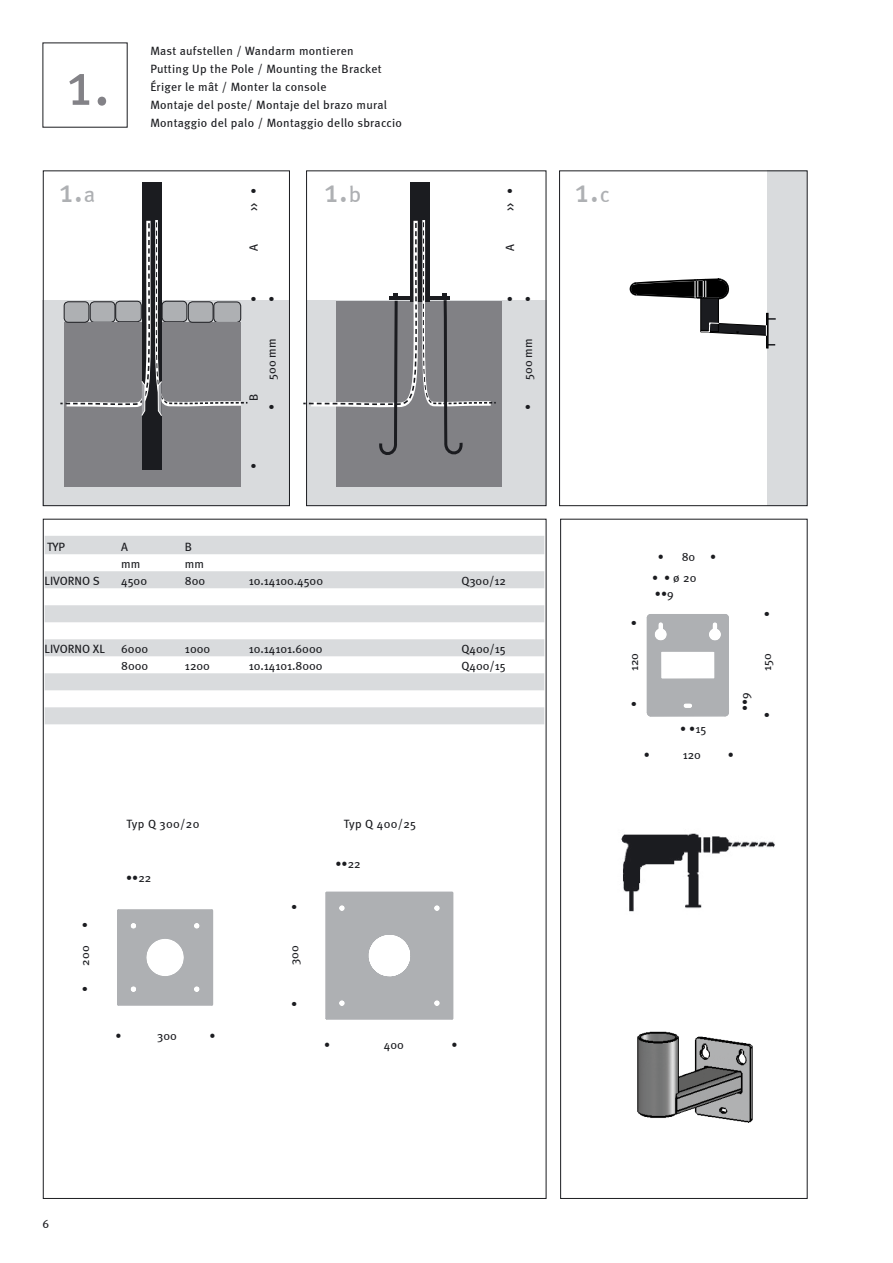
<style>
.page{position:relative;width:893px;height:1263px;background:#fff}
.page>*{position:absolute;margin:0;border:0;box-sizing:border-box;transform-origin:0 0}
.t1{font:60px "Meta";color:#838287}
.t2{font:33px "Meta";color:#aeb0b3}
.t3{font:12px/18px "Meta";letter-spacing:.015em;color:#1b1c20}
.s1{font-size:22.5px}
</style>
<div class="page">
<div style="left:560px;top:519px;width:247px;height:680px;border:1px solid #1b1c20"></div>
<div style="left:43px;top:301px;width:247px;height:205px;background:#d9dbdd"></div>
<div style="left:64px;top:322px;width:177px;height:165px;background:#818185"></div>
<div style="left:142px;top:183px;width:20px;height:287px;background:#1b1c20"></div>
<div style="left:767px;top:170px;width:40px;height:336px;background:#d9dbdd"></div>
<div style="left:306px;top:301px;width:240px;height:205px;background:#d9dbdd"></div>
<div style="left:336px;top:301px;width:165px;height:186px;background:#818185"></div>
<div style="left:410px;top:183px;width:20px;height:119px;background:#1b1c20"></div>
<svg style="left:303px;top:220px;width:194px;height:235px"></svg>
<div style="left:306px;top:170px;width:240px;height:336px;border:1px solid #1b1c20"></div>
<div style="left:43px;top:170px;width:247px;height:336px;border:1px solid #1b1c20"></div>
<div style="left:559px;top:170px;width:249px;height:336px;border:1px solid #1b1c20"></div>
<svg style="left:630px;top:278px;width:99px;height:22px"></svg>
<div style="left:766px;top:313px;width:2px;height:35px;border:1px solid #000"></div>
<div style="left:701px;top:298px;width:17px;height:34px;background:#1b1c20"></div>
<div style="left:700px;top:298px;width:18px;height:34px;border:1px solid #000"></div>
<svg style="left:701px;top:318px;width:75px;height:18px"></svg>
<svg style="left:45px;top:536px;width:499px;height:188px;fill:#d9dbdd"></svg>
<svg style="left:117px;top:909px;width:97px;height:97px;background:#b9babd"></svg>
<svg style="left:325px;top:892px;width:128px;height:127px;background:#b6b7ba"></svg>
<svg style="left:59px;top:220px;width:189px;height:196px"></svg>
<svg style="left:646px;top:614px;width:83px;height:102px"></svg>
<img style="left:637px;top:1092px;width:116px;height:31px">
<svg style="left:637px;top:1031px;width:116px;height:61px"></svg>
<img style="left:621px;top:833px;width:154px;height:79px">
<h1 class="t1" style="left:67px;top:50px;width:45px">1.</h1>
<h2 class="t2" style="left:59px;top:172px;width:38px">1.<span class="s1">a</span></h2>
<p class="t3" style="left:150px;top:42px;width:253px">Mast aufstellen / Wandarm montieren<br>Putting Up the Pole / Mounting the Bracket Ériger le mât / Monter la console<br>Montaje del poste/ Montaje del brazo mural Montaggio del palo / Montaggio dello sbraccio</p>
<p class="t3" style="left:244px;top:211px;width:25px;rotate:-90deg">&gt;&gt; •</p>
<p class="t3" style="left:244px;top:251px;width:8px;rotate:-90deg">A</p>
<p class="t3" style="left:244px;top:302px;width:8px;rotate:-90deg">•</p>
<p class="t3" style="left:262px;top:302px;width:8px;rotate:-90deg">•</p>
<p class="t3" style="left:244px;top:401px;width:9px;rotate:-90deg">B</p>
<p class="t3" style="left:262px;top:410px;width:73px;rotate:-90deg">• 500 mm</p>
<p class="t3" style="left:244px;top:469px;width:8px;rotate:-90deg">•</p>
<h2 class="t2" style="left:324px;top:172px;width:39px">1.<span class="s1">b</span></h2>
<h2 class="t2" style="left:575px;top:172px;width:37px">1.<span class="s1">c</span></h2>
<p class="t3" style="left:501px;top:211px;width:25px;rotate:-90deg">&gt;&gt; •</p>
<p class="t3" style="left:501px;top:251px;width:8px;rotate:-90deg">A</p>
<p class="t3" style="left:501px;top:302px;width:8px;rotate:-90deg">•</p>
<p class="t3" style="left:519px;top:302px;width:8px;rotate:-90deg">•</p>
<p class="t3" style="left:519px;top:410px;width:73px;rotate:-90deg">• 500 mm</p>
<p class="t3" style="left:47px;top:537px;width:19px">TYP</p>
<p class="t3" style="left:121px;top:537px;width:8px">A</p>
<p class="t3" style="left:185px;top:537px;width:9px">B</p>
<p class="t3" style="left:121px;top:555px;width:21px">mm</p>
<p class="t3" style="left:185px;top:555px;width:21px">mm</p>
<p class="t3" style="left:45px;top:572px;width:57px">LIVORNO S</p>
<p class="t3" style="left:121px;top:572px;width:27px">4500</p>
<p class="t3" style="left:185px;top:572px;width:22px">800</p>
<p class="t3" style="left:249px;top:572px;width:76px">10.14100.4500</p>
<p class="t3" style="left:461px;top:572px;width:46px">Q300/12</p>
<p class="t3" style="left:45px;top:640px;width:62px">LIVORNO XL</p>
<p class="t3" style="left:121px;top:640px;width:28px">6000</p>
<p class="t3" style="left:185px;top:640px;width:27px">1000</p>
<p class="t3" style="left:249px;top:640px;width:75px">10.14101.6000</p>
<p class="t3" style="left:461px;top:640px;width:46px">Q400/15</p>
<p class="t3" style="left:121px;top:657px;width:29px">8000</p>
<p class="t3" style="left:185px;top:657px;width:27px">1200</p>
<p class="t3" style="left:249px;top:657px;width:75px">10.14101.8000</p>
<p class="t3" style="left:461px;top:657px;width:46px">Q400/15</p>
<p class="t3" style="left:126px;top:815px;width:74px">Typ Q 300/20</p>
<p class="t3" style="left:344px;top:815px;width:74px">Typ Q 400/25</p>
<p class="t3" style="left:76px;top:928px;width:8px;rotate:-90deg">•</p>
<p class="t3" style="left:76px;top:992px;width:48px;rotate:-90deg">• 200</p>
<p class="t3" style="left:126px;top:868px;width:27px">••22</p>
<p class="t3" style="left:115px;top:1026px;width:8px">•</p>
<p class="t3" style="left:157px;top:1026px;width:21px">300</p>
<p class="t3" style="left:210px;top:1026px;width:8px">•</p>
<p class="t3" style="left:285px;top:909px;width:8px;rotate:-90deg">•</p>
<p class="t3" style="left:285px;top:965px;width:21px;rotate:-90deg">300</p>
<p class="t3" style="left:285px;top:1006px;width:8px;rotate:-90deg">•</p>
<p class="t3" style="left:335px;top:855px;width:27px">••22</p>
<p class="t3" style="left:324px;top:1036px;width:8px">•</p>
<p class="t3" style="left:384px;top:1036px;width:22px">400</p>
<p class="t3" style="left:451px;top:1036px;width:8px">•</p>
<p class="t3" style="left:625px;top:626px;width:8px;rotate:-90deg">•</p>
<p class="t3" style="left:658px;top:547px;width:60px">• 80 •</p>
<p class="t3" style="left:652px;top:569px;width:46px">• • ø 20</p>
<p class="t3" style="left:655px;top:585px;width:20px">••9</p>
<p class="t3" style="left:625px;top:671px;width:20px;rotate:-90deg">120</p>
<p class="t3" style="left:625px;top:707px;width:8px;rotate:-90deg">•</p>
<p class="t3" style="left:680px;top:720px;width:28px">• •15</p>
<p class="t3" style="left:644px;top:746px;width:8px">•</p>
<p class="t3" style="left:683px;top:746px;width:20px">120</p>
<p class="t3" style="left:728px;top:746px;width:8px">•</p>
<p class="t3" style="left:736px;top:711px;width:20px;rotate:-90deg">••9</p>
<p class="t3" style="left:758px;top:617px;width:8px;rotate:-90deg">•</p>
<p class="t3" style="left:758px;top:670px;width:19px;rotate:-90deg">150</p>
<p class="t3" style="left:758px;top:718px;width:8px;rotate:-90deg">•</p>
<p class="t3" style="left:43px;top:1215px;width:8px">6</p>
</div>
